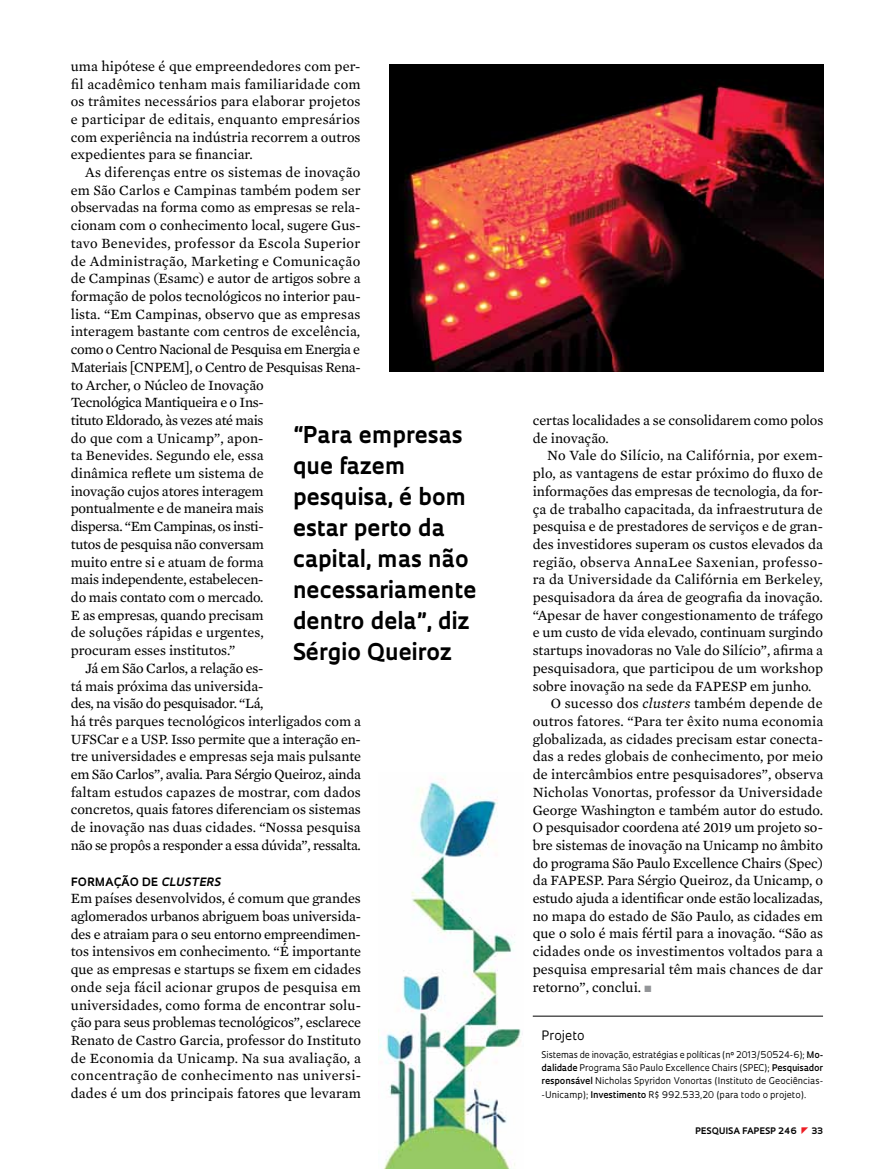
<style>
.page{position:relative;width:885px;height:1169px;background:#fff}
.page>*{position:absolute;margin:0;border:0;box-sizing:border-box;transform-origin:0 0}
.t1{font:700 22.5px/31px "Oculum";color:#000}
.t2{font:14.4px/17.7px "Mercury Text G2";color:#000;text-align:justify}
.t3{font:14.4px "Mercury Text G2";letter-spacing:-.025em;color:#000}
.t4{font:14.4px "Mercury Text G2";letter-spacing:-.02em;color:#000}
.t5{font:14.4px "Mercury Text G2";letter-spacing:.02em;color:#000}
.t6{font:14.4px "Mercury Text G2";letter-spacing:.025em;color:#000}
.t7{font:14.4px "Mercury Text G2";letter-spacing:-.03em;color:#000}
.t8{font:12.6px "Oculum";color:#000}
.t9{font:700 11.25px "Oculum";letter-spacing:.035em;color:#000}
.t10{font:9px/13.4px "Oculum";color:#000;text-align:justify}
.t11{font:700 8.7px "Oculum";letter-spacing:.015em;color:#000}
.s1{font-style:italic}
.s2{color:#939598}
.s3{font-weight:600}
</style>
<div class="page">
<img style="left:379px;top:779px;width:142px;height:389px">
<img style="left:389px;top:64px;width:434px;height:308px">
<hr style="left:533px;top:1015px;width:290px;height:1px;background:#000">
<p class="t2" style="left:71px;top:56px;width:291px">uma hipótese é que empreendedores com per&shy;fil acadêmico tenham mais familiaridade com os trâmites necessários para elaborar projetos e participar de editais, enquanto empresários com experiência na indústria recorrem a outros expedientes para se financiar.</p>
<p class="t2" style="left:85px;top:163px;width:277px">As diferenças entre os sistemas de inovação</p>
<p class="t2" style="left:71px;top:180px;width:291px">em São Carlos e Campinas também podem ser</p>
<p class="t2" style="left:71px;top:198px;width:291px">observadas na forma como as empresas se rela-</p>
<p class="t2" style="left:71px;top:216px;width:291px">cionam com o conhecimento local, sugere Gus-</p>
<p class="t5" style="left:71px;top:233px;width:291px">tavo Benevides, professor da Escola Superior</p>
<p class="t5" style="left:71px;top:250px;width:291px">de Administração, Marketing e Comunicação</p>
<p class="t2" style="left:71px;top:269px;width:291px">de Campinas (Esamc) e autor de artigos sobre a</p>
<p class="t2" style="left:71px;top:287px;width:291px">formação de polos tecnológicos no interior pau-</p>
<p class="t2" style="left:71px;top:304px;width:291px">lista. “Em Campinas, observo que as empresas</p>
<p class="t2" style="left:71px;top:322px;width:291px">interagem bastante com centros de excelência,</p>
<p class="t3" style="left:71px;top:339px;width:291px">como o Centro Nacional de Pesquisa em Energia e</p>
<p class="t4" style="left:71px;top:356px;width:291px">Materiais [CNPEM], o Centro de Pesquisas Rena-</p>
<p class="t2" style="left:71px;top:375px;width:195px">to Archer, o Núcleo de Inovação</p>
<p class="t3" style="left:71px;top:392px;width:194px">Tecnológica Mantiqueira e o Ins-</p>
<p class="t3" style="left:71px;top:410px;width:194px">tituto Eldorado, às vezes até mais</p>
<p class="t2" style="left:71px;top:428px;width:194px">do que com a Unicamp”, apon-</p>
<p class="t2" style="left:71px;top:446px;width:194px">ta Benevides. Segundo ele, essa</p>
<p class="t2" style="left:71px;top:463px;width:195px">dinâmica reflete um sistema de</p>
<p class="t2" style="left:71px;top:481px;width:194px">inovação cujos atores interagem</p>
<p class="t4" style="left:71px;top:498px;width:195px">pontualmente e de maneira mais</p>
<p class="t7" style="left:71px;top:516px;width:194px">dispersa. “Em Campinas, os insti-</p>
<p class="t4" style="left:71px;top:533px;width:195px">tutos de pesquisa não conversam</p>
<p class="t2" style="left:71px;top:552px;width:194px">muito entre si e atuam de forma</p>
<p class="t4" style="left:71px;top:569px;width:194px">mais independente, estabelecen-</p>
<p class="t2" style="left:71px;top:587px;width:194px">do mais contato com o mercado.</p>
<p class="t2" style="left:71px;top:605px;width:194px">E as empresas, quando precisam</p>
<p class="t2" style="left:71px;top:623px;width:194px">de soluções rápidas e urgentes,</p>
<p class="t2" style="left:71px;top:640px;width:166px">procuram esses institutos.”</p>
<p class="t2" style="left:85px;top:658px;width:180px">Já em São Carlos, a relação es-</p>
<p class="t2" style="left:71px;top:676px;width:194px">tá mais próxima das universida-</p>
<p class="t3" style="left:71px;top:693px;width:194px">des, na visão do pesquisador. “Lá,</p>
<p class="t2" style="left:71px;top:711px;width:292px">há três parques tecnológicos interligados com a</p>
<p class="t2" style="left:71px;top:729px;width:292px">UFSCar e a USP. Isso permite que a interação en-</p>
<p class="t2" style="left:71px;top:747px;width:292px">tre universidades e empresas seja mais pulsante</p>
<p class="t4" style="left:71px;top:764px;width:292px">em São Carlos”, avalia. Para Sérgio Queiroz, ainda</p>
<p class="t2" style="left:71px;top:782px;width:292px">faltam estudos capazes de mostrar, com dados</p>
<p class="t2" style="left:71px;top:800px;width:292px">concretos, quais fatores diferenciam os sistemas</p>
<p class="t2" style="left:71px;top:817px;width:292px">de inovação nas duas cidades. “Nossa pesquisa</p>
<p class="t3" style="left:71px;top:834px;width:292px">não se propôs a responder a essa dúvida”, ressalta.</p>
<p class="t9" style="left:71px;top:873px;width:151px">Formação de <span class="s1">CLUSTERS</span></p>
<p class="t2" style="left:71px;top:889px;width:292px">Em países desenvolvidos, é comum que grandes aglomerados urbanos abriguem boas universida&shy;des e atraiam para o seu entorno empreendimen&shy;tos intensivos em conhecimento. “É importante que as empresas e startups se fixem em cidades onde seja fácil acionar grupos de pesquisa em universidades, como forma de encontrar solu&shy;ção para seus problemas tecnológicos”, esclarece Renato de Castro Garcia, professor do Instituto de Economia da Unicamp. Na sua avaliação, a concentração de conhecimento nas universi&shy;dades é um dos principais fatores que levaram</p>
<h1 class="t1" style="left:293px;top:418px;width:185px">“Para empresas que fazem pesquisa, é bom estar perto da capital, mas não necessariamente dentro dela”, diz<br>Sérgio Queiroz</h1>
<p class="t2" style="left:533px;top:410px;width:292px">certas localidades a se consolidarem como polos de inovação.</p>
<p class="t2" style="left:547px;top:446px;width:278px">No Vale do Silício, na Califórnia, por exem-</p>
<p class="t2" style="left:533px;top:464px;width:292px">plo, as vantagens de estar próximo do fluxo de</p>
<p class="t2" style="left:533px;top:481px;width:292px">informações das empresas de tecnologia, da for-</p>
<p class="t2" style="left:533px;top:499px;width:291px">ça de trabalho capacitada, da infraestrutura de</p>
<p class="t2" style="left:533px;top:517px;width:292px">pesquisa e de prestadores de serviços e de gran-</p>
<p class="t2" style="left:533px;top:534px;width:292px">des investidores superam os custos elevados da</p>
<p class="t6" style="left:533px;top:551px;width:292px">região, observa AnnaLee Saxenian, professo-</p>
<p class="t2" style="left:533px;top:570px;width:291px">ra da Universidade da Califórnia em Berkeley,</p>
<p class="t2" style="left:533px;top:587px;width:291px">pesquisadora da área de geografia da inovação.</p>
<p class="t2" style="left:533px;top:605px;width:292px">“Apesar de haver congestionamento de tráfego</p>
<p class="t2" style="left:533px;top:623px;width:292px">e um custo de vida elevado, continuam surgindo</p>
<p class="t2" style="left:533px;top:641px;width:292px">startups inovadoras no Vale do Silício”, afirma a</p>
<p class="t2" style="left:533px;top:658px;width:292px">pesquisadora, que participou de um workshop</p>
<p class="t2" style="left:533px;top:676px;width:280px">sobre inovação na sede da FAPESP em junho.</p>
<p class="t2" style="left:551px;top:694px;width:274px">O sucesso dos <span class="s1">clusters</span> também depende de</p>
<p class="t2" style="left:533px;top:711px;width:292px">outros fatores. “Para ter êxito numa economia</p>
<p class="t2" style="left:533px;top:729px;width:292px">globalizada, as cidades precisam estar conecta-</p>
<p class="t2" style="left:533px;top:747px;width:292px">das a redes globais de conhecimento, por meio</p>
<p class="t2" style="left:533px;top:764px;width:292px">de intercâmbios entre pesquisadores”, observa</p>
<p class="t2" style="left:533px;top:782px;width:291px">Nicholas Vonortas, professor da Universidade</p>
<p class="t2" style="left:533px;top:800px;width:292px">George Washington e também autor do estudo.</p>
<p class="t2" style="left:533px;top:817px;width:292px">O pesquisador coordena até 2019 um projeto so-</p>
<p class="t2" style="left:533px;top:835px;width:292px">bre sistemas de inovação na Unicamp no âmbito</p>
<p class="t2" style="left:533px;top:853px;width:292px">do programa São Paulo Excellence Chairs (Spec)</p>
<p class="t2" style="left:533px;top:871px;width:292px">da FAPESP. Para Sérgio Queiroz, da Unicamp, o</p>
<p class="t2" style="left:533px;top:888px;width:291px">estudo ajuda a identificar onde estão localizadas,</p>
<p class="t2" style="left:533px;top:906px;width:292px">no mapa do estado de São Paulo, as cidades em</p>
<p class="t2" style="left:533px;top:924px;width:292px">que o solo é mais fértil para a inovação. “São as</p>
<p class="t2" style="left:533px;top:941px;width:292px">cidades onde os investimentos voltados para a</p>
<p class="t2" style="left:533px;top:959px;width:292px">pesquisa empresarial têm mais chances de dar</p>
<p class="t2" style="left:533px;top:977px;width:120px">retorno”, conclui. <span class="s2">■</span></p>
<p class="t8" style="left:542px;top:1027px;width:45px">Projeto</p>
<p class="t10" style="left:542px;top:1047px;width:283px">Sistemas de inovação, estratégias e políticas (nº 2013/50524-6); <span class="s3">Mo&shy;dalidade</span> Programa São Paulo Excellence Chairs (SPEC); <span class="s3">Pesquisador responsável</span> N icholas Spyridon Vonortas (I nstituto de Geociências--U nicamp); <span class="s3">Investimento</span> R$ 992.533,20 (para todo o projeto).</p>
<p class="t11" style="left:695px;top:1124px;width:103px">pESQUISA FAPESP 246</p>
<p class="t11" style="left:812px;top:1124px;width:13px">33</p>
</div>
